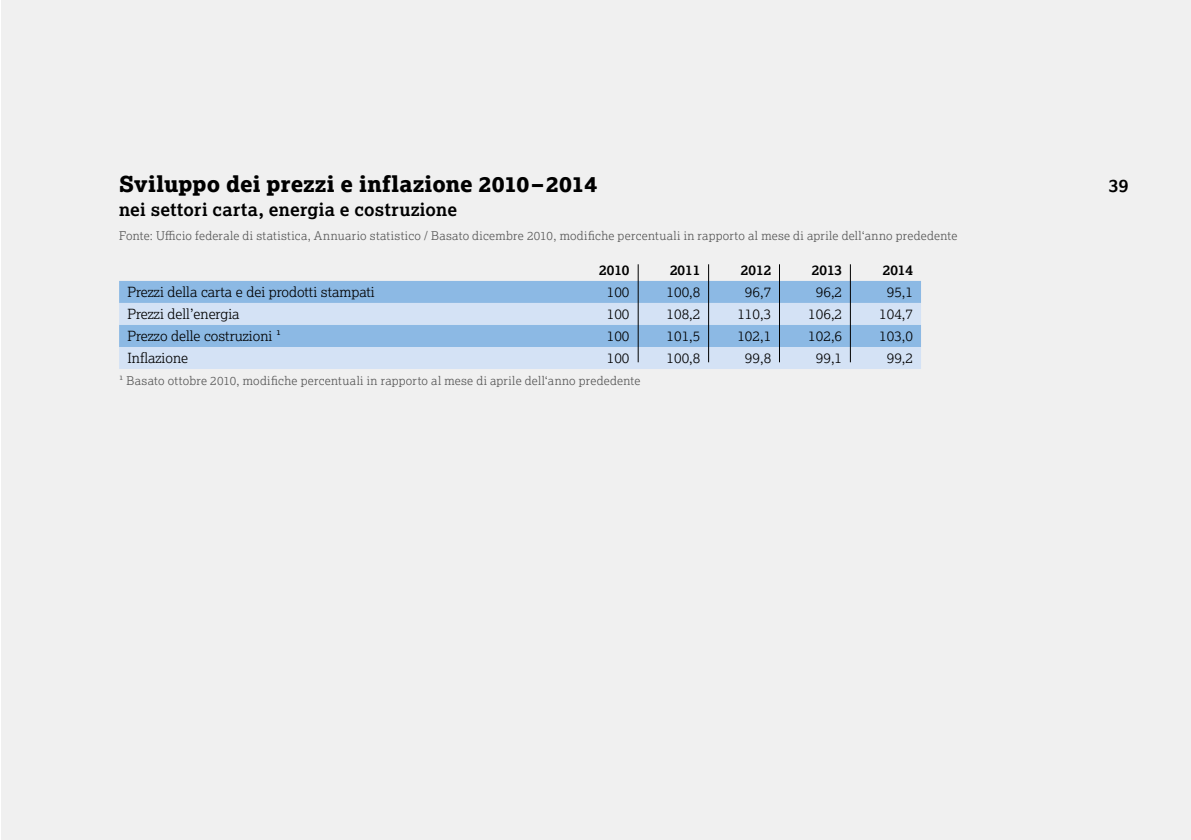
<style>
.page{position:relative;width:1191px;height:840px;background:#fff}
.page>*{position:absolute;margin:0;border:0;box-sizing:border-box;transform-origin:0 0}
.t1{font:800 22px "Lexia";letter-spacing:.005em;color:#000}
.t2{font:700 18px "Lexia";letter-spacing:.015em;color:#000}
.t3{font:300 14px "Lexia";color:#000}
.t4{font:700 14px "Lexia";color:#000}
.t5{font:300 12px "Lexia";letter-spacing:.025em;color:#565656}
</style>
<div class="page">
<div style="left:1px;top:0;width:1190px;height:839px;background:#f0f0f0"></div>
<div style="left:119px;top:281px;width:802px;height:22px;background:#8cb9e4"></div>
<div style="left:119px;top:303px;width:802px;height:22px;background:#d4e2f5"></div>
<div style="left:119px;top:325px;width:802px;height:22px;background:#8cb9e4"></div>
<div style="left:119px;top:347px;width:802px;height:22px;background:#d4e2f5"></div>
<hr style="left:638px;top:264px;width:1px;height:98px;background:#000">
<hr style="left:708px;top:264px;width:1px;height:98px;background:#000">
<hr style="left:779px;top:264px;width:1px;height:98px;background:#000">
<hr style="left:850px;top:264px;width:1px;height:98px;background:#000">
<h1 class="t1" style="left:119px;top:170px;width:480px">Sviluppo dei prezzi e inflazione 2010–2014</h1>
<h2 class="t2" style="left:1108px;top:174px;width:21px">39</h2>
<h2 class="t2" style="left:119px;top:198px;width:339px">nei settori carta, energia e costruzione</h2>
<p class="t5" style="left:119px;top:228px;width:839px">Fonte: Ufficio federale di statistica, Annuario statistico / Basato dicembre 2010, modifiche percentuali in rapporto al mese di aprile dell‘anno prededente</p>
<p class="t4" style="left:599px;top:261px;width:32px">2010</p>
<p class="t4" style="left:670px;top:261px;width:32px">2011</p>
<p class="t4" style="left:741px;top:261px;width:32px">2012</p>
<p class="t4" style="left:812px;top:261px;width:32px">2013</p>
<p class="t4" style="left:882px;top:261px;width:32px">2014</p>
<p class="t3" style="left:128px;top:283px;width:249px">Prezzi della carta e dei prodotti stampati</p>
<p class="t3" style="left:607px;top:283px;width:24px">100</p>
<p class="t3" style="left:666px;top:283px;width:35px">100,8</p>
<p class="t3" style="left:745px;top:283px;width:28px">96,7</p>
<p class="t3" style="left:816px;top:283px;width:28px">96,2</p>
<p class="t3" style="left:886px;top:283px;width:28px">95,1</p>
<p class="t3" style="left:128px;top:305px;width:113px">Prezzi dell’energia</p>
<p class="t3" style="left:607px;top:305px;width:24px">100</p>
<p class="t3" style="left:666px;top:305px;width:35px">108,2</p>
<p class="t3" style="left:737px;top:305px;width:35px">110,3</p>
<p class="t3" style="left:808px;top:305px;width:35px">106,2</p>
<p class="t3" style="left:879px;top:305px;width:35px">104,7</p>
<p class="t3" style="left:128px;top:327px;width:155px">Prezzo delle costruzioni 1</p>
<p class="t3" style="left:607px;top:327px;width:24px">100</p>
<p class="t3" style="left:666px;top:327px;width:35px">101,5</p>
<p class="t3" style="left:737px;top:327px;width:35px">102,1</p>
<p class="t3" style="left:808px;top:327px;width:35px">102,6</p>
<p class="t3" style="left:879px;top:327px;width:35px">103,0</p>
<p class="t3" style="left:128px;top:349px;width:62px">Inflazione</p>
<p class="t3" style="left:607px;top:349px;width:24px">100</p>
<p class="t3" style="left:666px;top:349px;width:35px">100,8</p>
<p class="t3" style="left:745px;top:349px;width:28px">99,8</p>
<p class="t3" style="left:816px;top:349px;width:28px">99,1</p>
<p class="t3" style="left:886px;top:349px;width:28px">99,2</p>
<p class="t5" style="left:119px;top:373px;width:523px">1 Basato ottobre 2010, modifiche percentuali in rapporto al mese di aprile dell‘anno prededente</p>
</div>
